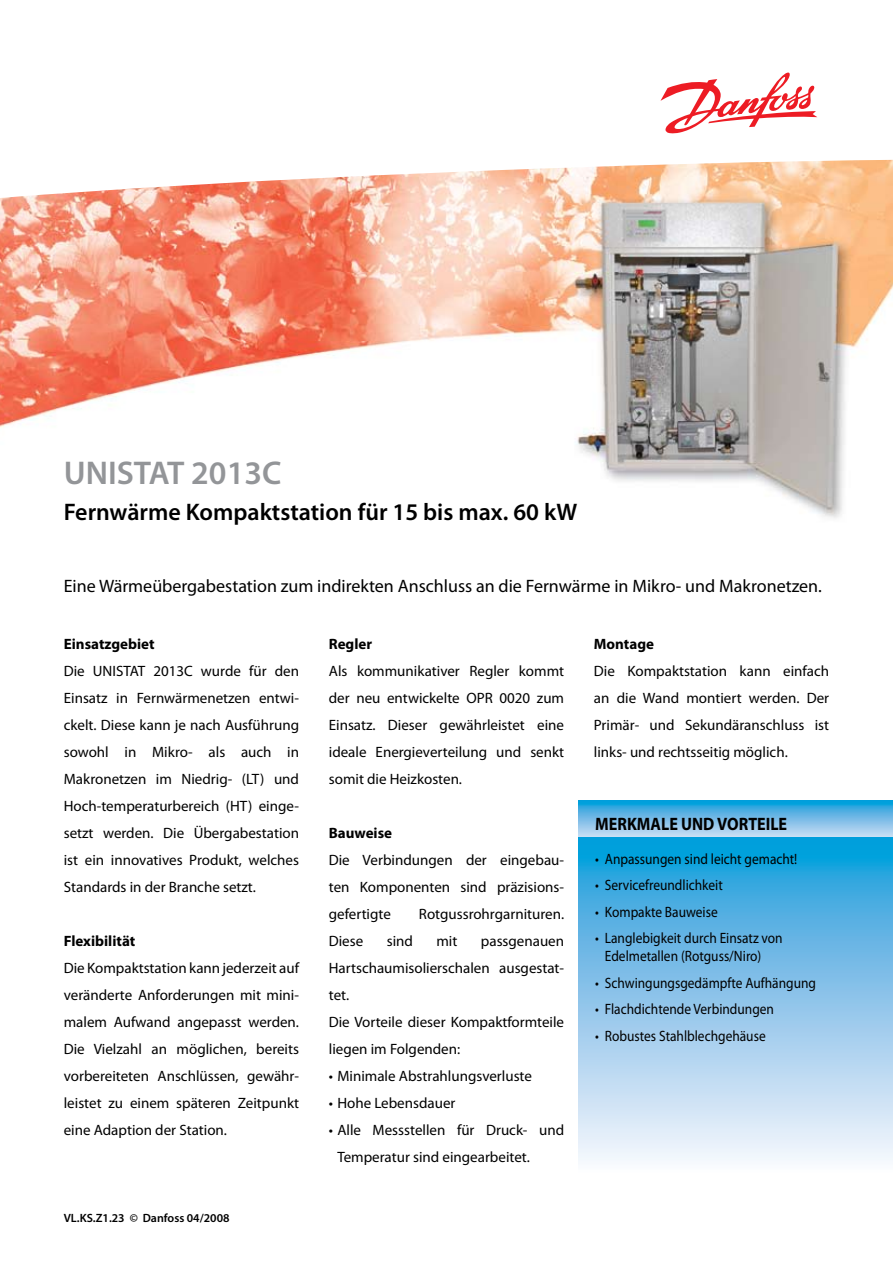
<style>
.page{position:relative;width:893px;height:1263px;background:#fff}
.page>*{position:absolute;margin:0;border:0;box-sizing:border-box;transform-origin:0 0}
.t1{font:600 33px "Myriad Pro";color:#939598}
.t2{font:600 24px "Myriad Pro";color:#000}
.t3{font:18px "Myriad Pro";color:#000}
.t4{font:700 18px "Myriad Pro";color:#000;scale:.89 1}
.t5{font:15px/27px "Myriad Pro";color:#000;text-align:justify}
.t6{font:15px/18px "Myriad Pro";color:#000;scale:.89 1}
.t7{font:700 15px "Myriad Pro";color:#000}
.t8{font:600 12px "Myriad Pro";color:#000}
</style>
<div class="page">
<img style="left:0;top:199px;width:893px;height:319px">
<svg style="left:0;top:159px;width:893px;height:40px"></svg>
<svg style="left:660px;top:72px;width:157px;height:62px"></svg>
<svg style="left:578px;top:801px;width:315px;height:37px;background:#6dbbe6"></svg>
<svg style="left:578px;top:838px;width:315px;height:323px;background:#87c6ea"></svg>
<h1 class="t1" style="left:64px;top:455px;width:219px">UNISTAT 2013C</h1>
<h2 class="t2" style="left:64px;top:498px;width:515px">Fernwärme Kompaktstation für 15 bis max. 60 kW</h2>
<p class="t3" style="left:64px;top:576px;width:760px">Eine Wärmeübergabestation zum indirekten Anschluss an die Fernwärme in Mikro- und Makronetzen.</p>
<p class="t7" style="left:64px;top:636px;width:92px">Einsatzgebiet</p>
<p class="t5" style="left:64px;top:658px;width:237px">Die UNISTAT 2013C wurde für den Einsatz in Fernwärmenetzen entwi&shy;ckelt. Diese kann je nach Ausführung sowohl in Mikro- als auch in Makronetzen im Niedrig- (LT) und Hoch-temperaturbereich (HT) einge&shy;setzt werden. Die Übergabestation ist ein innovatives Produkt, welches Standards in der Branche setzt.</p>
<p class="t7" style="left:64px;top:933px;width:73px">Flexibilität</p>
<p class="t5" style="left:64px;top:955px;width:237px">Die Kompaktstation kann jederzeit auf veränderte Anforderungen mit mini&shy;malem Aufwand angepasst werden.<br>Die Vielzahl an möglichen, bereits vorbereiteten Anschlüssen, gewähr&shy;leistet zu einem späteren Zeitpunkt eine Adaption der Station.</p>
<p class="t8" style="left:64px;top:1212px;width:167px">VL.KS.Z1.23 © Danfoss 04/2008</p>
<p class="t7" style="left:329px;top:636px;width:45px">Regler</p>
<p class="t5" style="left:329px;top:658px;width:237px">Als kommunikativer Regler kommt der neu entwickelte OPR 0020 zum Einsatz. Dieser gewährleistet eine ideale Energieverteilung und senkt somit die Heizkosten.</p>
<p class="t7" style="left:329px;top:825px;width:65px">Bauweise</p>
<p class="t5" style="left:329px;top:847px;width:237px">Die Verbindungen der eingebau&shy;ten Komponenten sind präzisions&shy;gefertigte</p>
<p class="t5" style="left:419px;top:901px;width:147px">Rotgussrohrgarnituren.</p>
<p class="t5" style="left:329px;top:928px;width:36px">Diese</p>
<p class="t5" style="left:387px;top:928px;width:28px">sind</p>
<p class="t5" style="left:436px;top:928px;width:22px">mit</p>
<p class="t5" style="left:329px;top:928px;width:237px;text-align:left;text-indent:152px">passgenauen<br>Hartschaumisolierschalen ausgestat&shy;tet.<br>Die Vorteile dieser Kompaktformteile liegen im Folgenden:</p>
<p class="t5" style="left:329px;top:1063px;width:205px">• Minimale Abstrahlungsverluste</p>
<p class="t5" style="left:329px;top:1090px;width:128px">• Hohe Lebensdauer</p>
<p class="t5" style="left:337px;top:1117px;width:228px;text-indent:-9px">• Alle Messstellen für Druck- und<br>Temperatur sind eingearbeitet.</p>
<p class="t7" style="left:594px;top:636px;width:62px">Montage</p>
<p class="t5" style="left:594px;top:658px;width:237px">Die Kompaktstation kann einfach an die Wand montiert werden. Der Primär- und Sekundäranschluss ist links- und rechtsseitig möglich.</p>
<p class="t4" style="left:595px;top:814px;width:217px">MERKMALE UND VORTEILE</p>
<p class="t6" style="left:595px;top:850px;width:229px">• Anpassungen sind leicht gemacht!</p>
<p class="t6" style="left:595px;top:877px;width:145px">• Servicefreundlichkeit</p>
<p class="t6" style="left:595px;top:903px;width:139px">• Kompakte Bauweise</p>
<p class="t6" style="left:605px;top:930px;width:201px;text-indent:-10px">• Langlebigkeit durch Einsatz von<br>Edelmetallen (Rotguss/Niro)</p>
<p class="t6" style="left:595px;top:974px;width:249px">• Schwingungsgedämpfte Aufhängung</p>
<p class="t6" style="left:595px;top:1001px;width:202px">• Flachdichtende Verbindungen</p>
<p class="t6" style="left:595px;top:1027px;width:193px">• Robustes Stahlblechgehäuse</p>
</div>
